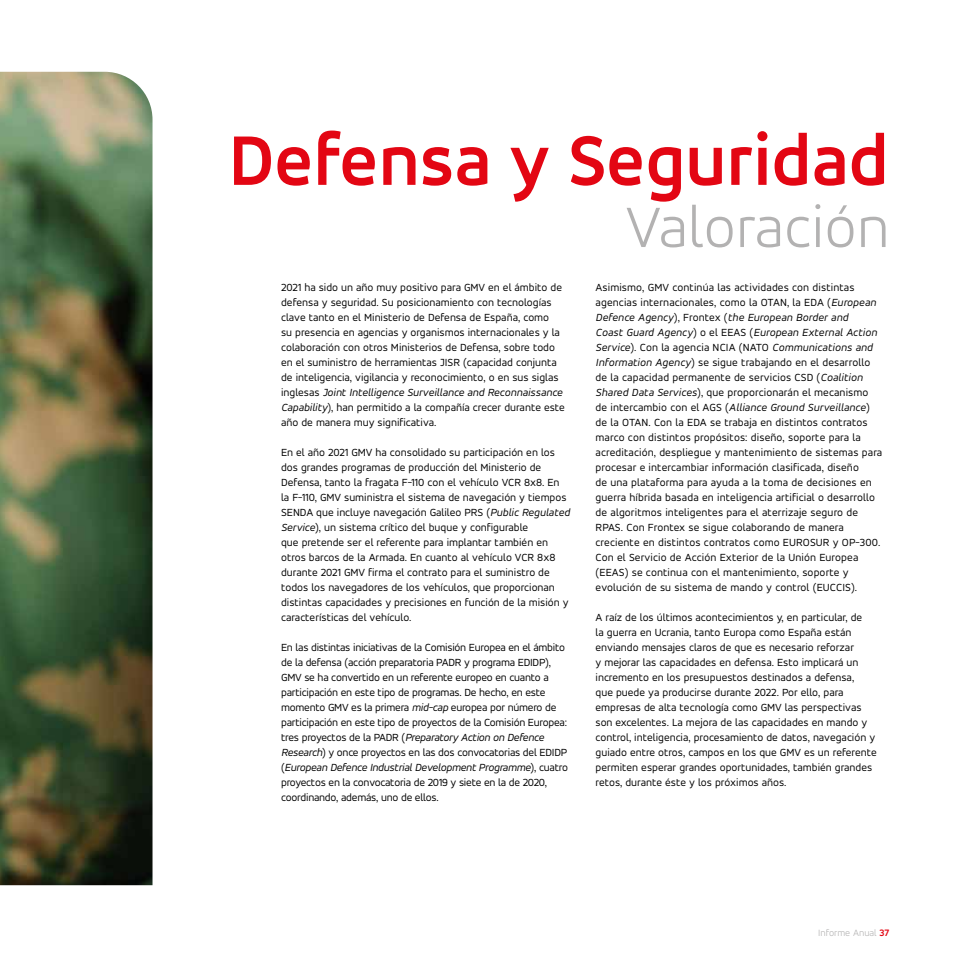
<style>
.page{position:relative;width:957px;height:957px;background:#fff}
.page>*{position:absolute;margin:0;border:0;box-sizing:border-box;transform-origin:0 0}
.t1{font:700 75px "Accord Alternate";color:#e30613}
.t2{font:300 62.5px "Accord Alternate";color:#b3b2b2}
.t3{font:11.25px/15px "Accord Alternate";color:#000}
.t4{font:11.25px/15px "Accord Alternate";letter-spacing:-.02em;color:#000}
.t5{font:300 10px "Accord Alternate";color:#b3b2b2}
.s1{font-style:italic}
.s2{font-weight:700;color:#e30613}
</style>
<div class="page">
<img style="left:0;top:72px;width:152px;height:813px">
<h1 class="t1" style="left:229px;top:115px;width:661px">Defensa y Seguridad</h1>
<h2 class="t2" style="left:625px;top:190px;width:265px">Valoración</h2>
<p class="t3" style="left:281px;top:279px;width:285px">2021 ha sido un año muy positivo para GMV en el ámbito de defensa y seguridad. Su posicionamiento con tecnologías clave tanto en el Ministerio de Defensa de España, como<br>su presencia en agencias y organismos internacionales y la colaboración con otros Ministerios de Defensa, sobre todo en el suministro de herramientas JISR (capacidad conjunta de inteligencia, vigilancia y reconocimiento, o en sus siglas inglesas <span class="s1">Joint Intelligence Surveillance and Reconnaissance Capability</span>), han permitido a la compañía crecer durante este año de manera muy significativa.</p>
<p class="t3" style="left:281px;top:444px;width:290px">En el año 2021 GMV ha consolidado su participación en los dos grandes programas de producción del Ministerio de Defensa, tanto la fragata F-110 con el vehículo VCR 8x8. En la F-110, GMV suministra el sistema de navegación y tiempos SENDA que incluye navegación Galileo PRS (<span class="s1">Public Regulated Service</span>), un sistema crítico del buque y configurable<br>que pretende ser el referente para implantar también en otros barcos de la Armada. En cuanto al vehículo VCR 8x8 durante 2021 GMV firma el contrato para el suministro de todos los navegadores de los vehículos, que proporcionan distintas capacidades y precisiones en función de la misión y características del vehículo.</p>
<p class="t4" style="left:281px;top:639px;width:288px">En las distintas iniciativas de la Comisión Europea en el ámbito de la defensa (acción preparatoria PADR y programa EDIDP), GMV se ha convertido en un referente europeo en cuanto a participación en este tipo de programas. De hecho, en este momento GMV es la primera <span class="s1">mid-cap</span> europea por número de participación en este tipo de proyectos de la Comisión Europea: tres proyectos de la PADR (<span class="s1">Preparatory Action on Defence Research</span>) y once proyectos en las dos convocatorias del EDIDP (<span class="s1">European Defence Industrial Development Programme</span>), cuatro proyectos en la convocatoria de 2019 y siete en la de 2020, coordinando, además, uno de ellos.</p>
<p class="t3" style="left:595px;top:279px;width:288px">Asimismo, GMV continúa las actividades con distintas agencias internacionales, como la OTAN, la EDA (<span class="s1">European Defence Agency</span>), Frontex (<span class="s1">the European Border and<br>Coast Guard Agency</span>) o el EEAS (<span class="s1">European External Action Service</span>). Con la agencia NCIA (NATO <span class="s1">Communications and Information Agency</span>) se sigue trabajando en el desarrollo de la capacidad permanente de servicios CSD (<span class="s1">Coalition Shared Data Services</span>), que proporcionarán el mecanismo de intercambio con el AGS (<span class="s1">Alliance Ground Surveillance</span>) de la OTAN. Con la EDA se trabaja en distintos contratos marco con distintos propósitos: diseño, soporte para la acreditación, despliegue y mantenimiento de sistemas para procesar e intercambiar información clasificada, diseño<br>de una plataforma para ayuda a la toma de decisiones en guerra híbrida basada en inteligencia artificial o desarrollo de algoritmos inteligentes para el aterrizaje seguro de RPAS. Con Frontex se sigue colaborando de manera creciente en distintos contratos como EUROSUR y OP-300.<br>Con el Servicio de Acción Exterior de la Unión Europea (EEAS) se continua con el mantenimiento, soporte y evolución de su sistema de mando y control (EUCCIS).</p>
<p class="t3" style="left:595px;top:609px;width:283px">A raíz de los últimos acontecimientos y, en particular, de<br>la guerra en Ucrania, tanto Europa como España están enviando mensajes claros de que es necesario reforzar<br>y mejorar las capacidades en defensa. Esto implicará un incremento en los presupuestos destinados a defensa,<br>que puede ya producirse durante 2022. Por ello, para empresas de alta tecnología como GMV las perspectivas son excelentes. La mejora de las capacidades en mando y control, inteligencia, procesamiento de datos, navegación y guiado entre otros, campos en los que GMV es un referente permiten esperar grandes oportunidades, también grandes retos, durante éste y los próximos años.</p>
<p class="t5" style="left:818px;top:926px;width:73px">Informe Anual <span class="s2">37</span></p>
</div>
